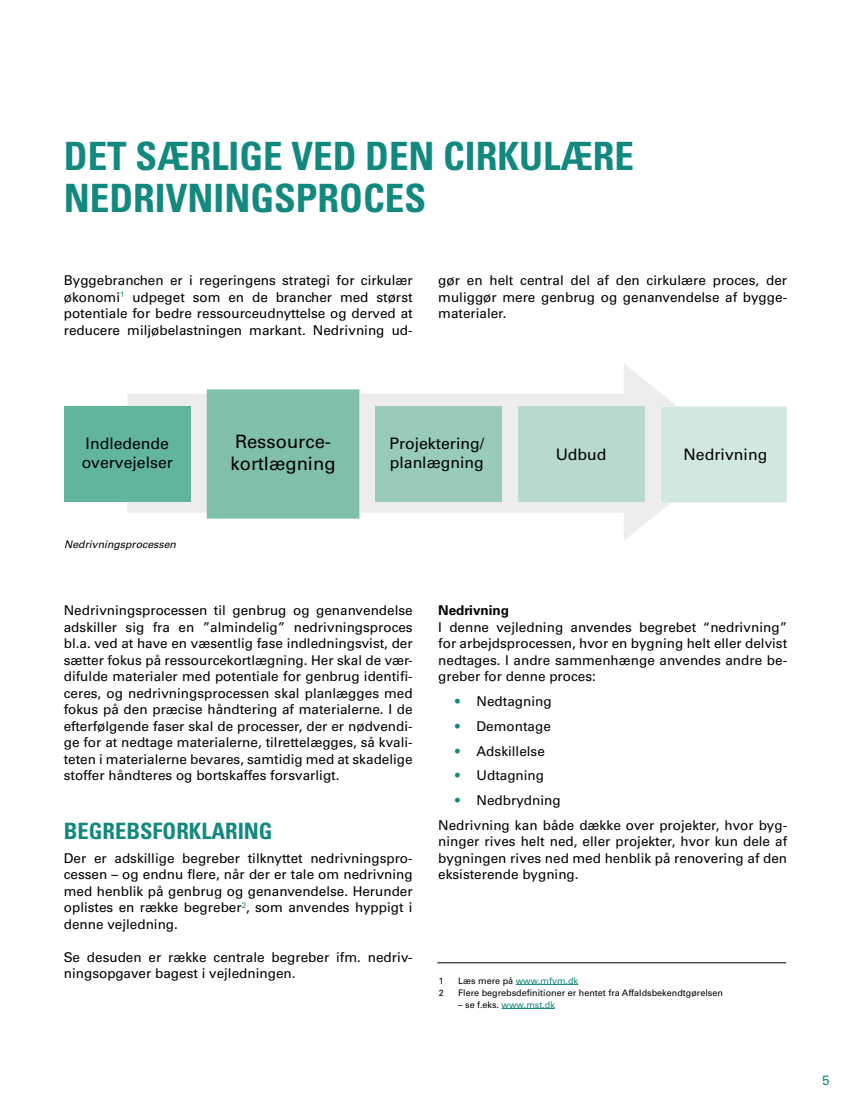
<style>
.page{position:relative;width:851px;height:1106px;background:#fff}
.page>*{position:absolute;margin:0;border:0;box-sizing:border-box;transform-origin:0 0}
.t1{font:700 condensed 39px/42px "Univers";color:#11897f}
.t2{font:700 condensed 22.5px "Univers";color:#11897f}
.t3{font:18.45px/22px "Univers";color:#000}
.t4{font:15.75px/18.9px "Univers";color:#000}
.t5{font:13.5px/16.5px "Univers";color:#000;text-align:justify}
.t6{font:700 13.5px "Univers";color:#000}
.t7{font:13.5px "Univers";color:#11897f}
.t8{font:italic 10.5px "Univers";color:#000}
.t9{font:9px "Univers";color:#000}
.t10{font:9px "Univers";color:#11897f}
.s1{color:#11897f}
.s2{color:#000}
</style>
<div class="page">
<hr style="left:515px;top:984px;width:63px;height:1px;background:#11897f">
<hr style="left:501px;top:1008px;width:54px;height:1px;background:#11897f">
<hr style="left:437px;top:962px;width:349px;height:1px;background:#000">
<svg style="left:127px;top:364px;width:607px;height:176px"></svg>
<div style="left:64px;top:406px;width:126px;height:96px;background:#62b59d"></div>
<div style="left:207px;top:389px;width:152px;height:129px;background:#80c0aa"></div>
<div style="left:375px;top:406px;width:126px;height:96px;background:#99cbb9"></div>
<div style="left:518px;top:406px;width:126px;height:96px;background:#b8d9cd"></div>
<div style="left:660px;top:406px;width:126px;height:96px;background:#d1e7df"></div>
<h1 class="t1" style="left:64px;top:135px;width:571px">DET SÆRLIGE VED DEN CIRKULÆRE<br>NEDRIVNINGSPROCES</h1>
<p class="t5" style="left:64px;top:272px;width:350px">Byggebranchen er i regeringens strategi for cirkulær økonomi<sup>1</sup> udpeget som en de brancher med størst potentiale for bedre ressourceudnyttelse og derved at reducere miljøbelastningen markant. Nedrivning ud-</p>
<p class="t5" style="left:438px;top:272px;width:350px">gør en helt central del af den cirkulære proces, der muliggør mere genbrug og genanvendelse af bygge&shy;materialer.</p>
<p class="t4" style="left:82px;top:434px;width:93px">Indledende overvejelser</p>
<h3 class="t3" style="left:230px;top:430px;width:107px">Ressource&shy;kortlægning</h3>
<p class="t4" style="left:389px;top:434px;width:96px">Projektering/ planlægning</p>
<p class="t4" style="left:555px;top:445px;width:52px">Udbud</p>
<p class="t4" style="left:683px;top:445px;width:85px">Nedrivning</p>
<p class="t8" style="left:64px;top:538px;width:113px">Nedrivningsprocessen</p>
<p class="t5" style="left:64px;top:602px;width:350px">Nedrivningsprocessen til genbrug og genanvendelse adskiller sig fra en ”almindelig” nedrivningsproces bl.a. ved at have en væsentlig fase indledningsvist, der sætter fokus på ressourcekortlægning. Her skal de vær&shy;difulde materialer med potentiale for genbrug identifi&shy;ceres, og nedrivningsprocessen skal planlægges med fokus på den præcise håndtering af materialerne. I de efterfølgende faser skal de processer, der er nødvendi&shy;ge for at nedtage materialerne, tilrettelægges, så kvali&shy;teten i materialerne bevares, samtidig med at skadelige stoffer håndteres og bortskaffes forsvarligt.</p>
<h2 class="t2" style="left:64px;top:817px;width:210px">BEGREBSFORKLARING</h2>
<p class="t5" style="left:64px;top:850px;width:350px">Der er adskillige begreber tilknyttet nedrivningspro&shy;cessen – og endnu flere, når der er tale om nedrivning med henblik på genbrug og genanvendelse. Herunder oplistes en række begreber<sup>2</sup>, som anvendes hyppigt i denne vejledning.</p>
<p class="t5" style="left:64px;top:949px;width:350px">Se desuden er række centrale begreber ifm. nedriv&shy;ningsopgaver bagest i vejledningen.</p>
<p class="t6" style="left:438px;top:602px;width:72px">Nedrivning</p>
<p class="t5" style="left:438px;top:619px;width:350px">I denne vejledning anvendes begrebet “nedrivning” for arbejdsprocessen, hvor en bygning helt eller delvist nedtages. I andre sammenhænge anvendes andre be&shy;greber for denne proces:</p>
<p class="t5" style="left:455px;top:693px;width:98px"><span class="s1">•</span> Nedtagning</p>
<p class="t5" style="left:455px;top:718px;width:97px"><span class="s1">•</span> Demontage</p>
<p class="t5" style="left:455px;top:742px;width:91px"><span class="s1">•</span> Adskillelse</p>
<p class="t5" style="left:455px;top:767px;width:90px"><span class="s1">•</span> Udtagning</p>
<p class="t5" style="left:438px;top:788px;width:350px;line-height:24.8px;text-indent:17px"><span class="s1">•</span> Nedbrydning<br>Nedrivning kan både dække over projekter, hvor byg-</p>
<p class="t5" style="left:438px;top:833px;width:350px">ninger rives helt ned, eller projekter, hvor kun dele af bygningen rives ned med henblik på renovering af den eksisterende bygning.</p>
<p class="t9" style="left:438px;top:975px;width:7px">1</p>
<p class="t10" style="left:458px;top:975px;width:121px"><span class="s2">Læs mere på</span> www.mfvm.dk</p>
<p class="t9" style="left:438px;top:987px;width:7px">2</p>
<p class="t9" style="left:458px;top:987px;width:266px">Flere begrebsdefinitioner er hentet fra Affaldsbekendtgørelsen</p>
<p class="t10" style="left:458px;top:999px;width:98px"><span class="s2">– se f.eks.</span> www.mst.dk</p>
<p class="t7" style="left:822px;top:1071px;width:9px">5</p>
</div>
